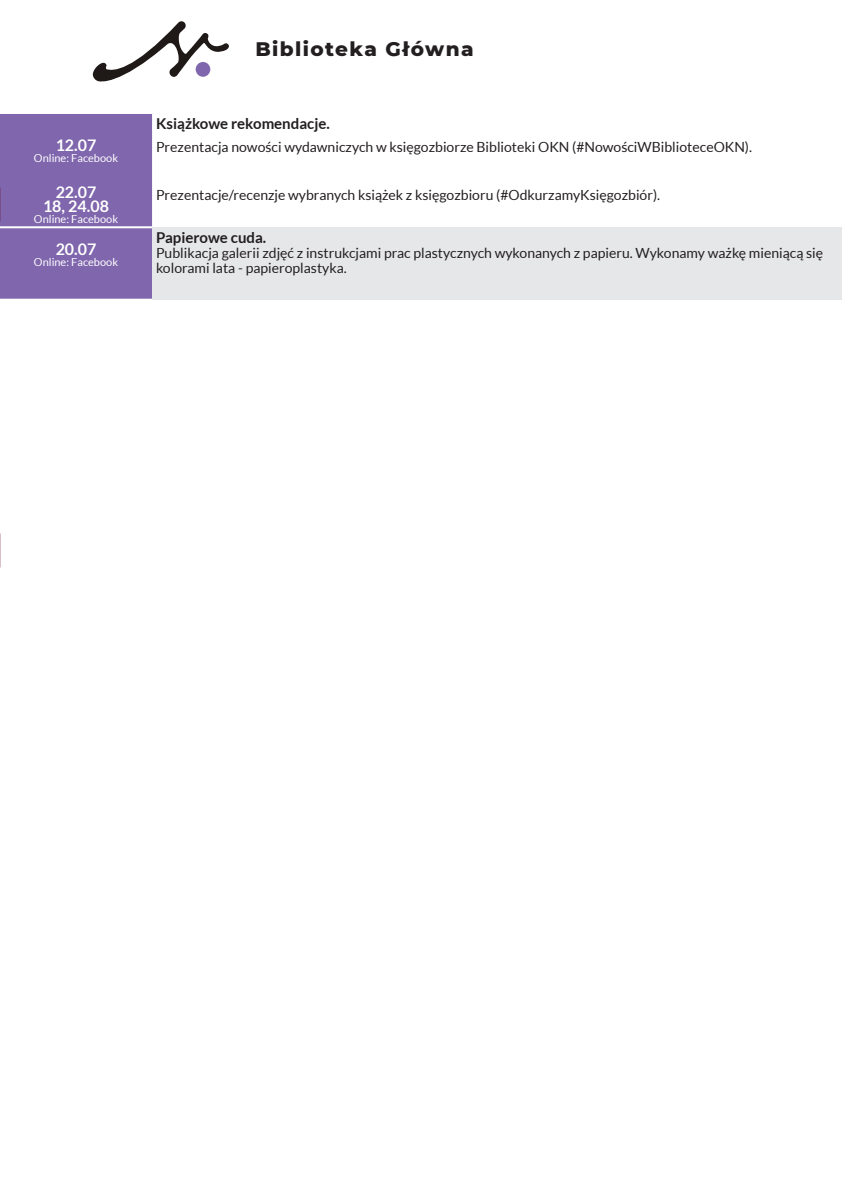
<style>
.page{position:relative;width:842px;height:1191px;background:#fff}
.page>*{position:absolute;margin:0;border:0;box-sizing:border-box;transform-origin:0 0}
.t1{font:800 20px "Montserrat";letter-spacing:.07em;color:#231f20}
.t2{font:700 16px/14px "Lato";color:#fff;text-align:center}
.t3{font:700 15px "Lato";color:#231f20}
.t4{font:14px/15px "Lato";color:#231f20}
.t5{font:11px "Lato";color:#fff}
</style>
<div class="page">
<svg style="left:93px;top:21px;width:136px;height:61px"></svg>
<div style="left:152px;top:227px;width:690px;height:73px;background:#e6e7e9"></div>
<div style="left:0;top:114px;width:152px;height:185px;background:#7f66ad"></div>
<p class="t2" style="left:56px;top:138px;width:42px">12.07</p>
<p class="t5" style="left:34px;top:152px;width:86px">Online: Facebook</p>
<p class="t2" style="left:43px;top:185px;width:67px">22.07<br>18, 24.08</p>
<p class="t5" style="left:34px;top:213px;width:86px">Online: Facebook</p>
<p class="t2" style="left:56px;top:242px;width:42px">20.07</p>
<p class="t5" style="left:34px;top:256px;width:86px">Online: Facebook</p>
<p class="t1" style="left:255px;top:34px;width:220px">Biblioteka Główna</p>
<p class="t3" style="left:156px;top:115px;width:175px">Książkowe rekomendacje.</p>
<p class="t4" style="left:156px;top:139px;width:598px">Prezentacja nowości wydawniczych w księgozbiorze Biblioteki OKN (#NowościWBiblioteceOKN).</p>
<p class="t4" style="left:156px;top:187px;width:506px">Prezentacje/recenzje wybranych książek z księgozbioru (#OdkurzamyKsięgozbiór).</p>
<p class="t3" style="left:156px;top:229px;width:112px">Papierowe cuda.</p>
<p class="t4" style="left:156px;top:246px;width:669px">Publikacja galerii zdjęć z instrukcjami prac plastycznych wykonanych z papieru. Wykonamy ważkę mieniącą się kolorami lata - papieroplastyka.</p>
</div>
